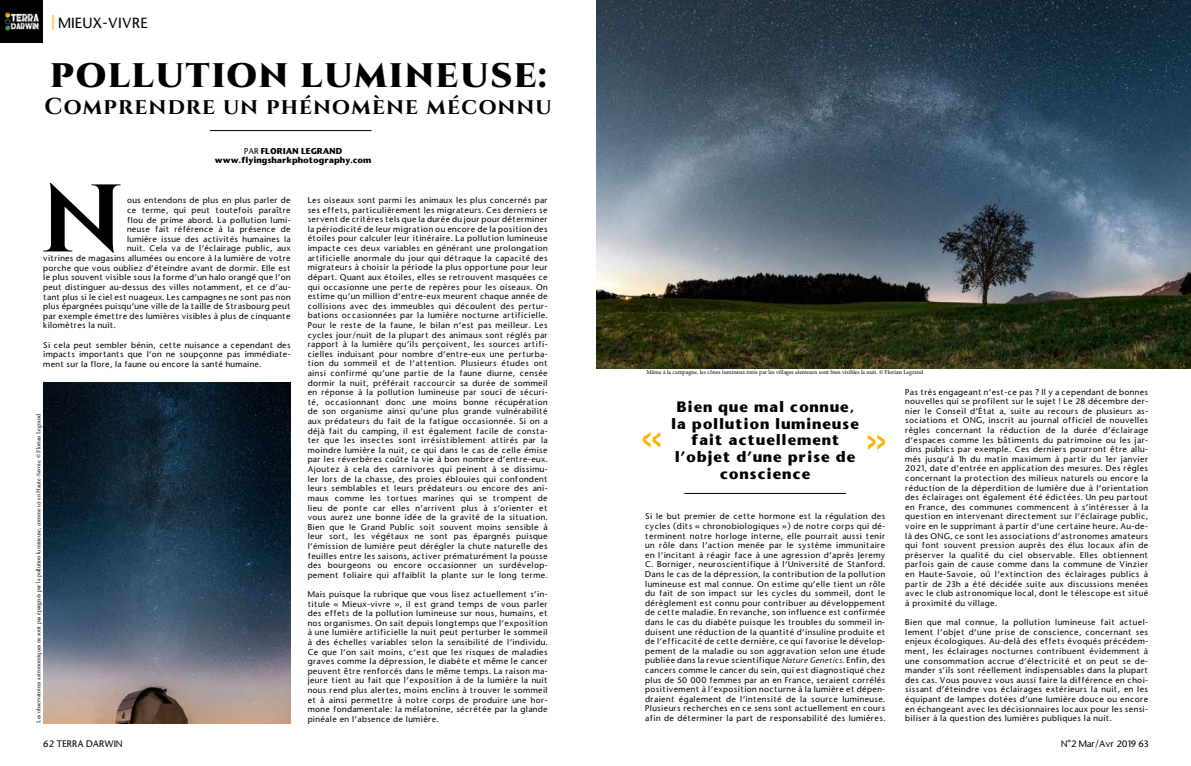
<style>
.page{position:relative;width:1191px;height:766px;background:#fff}
.page>*{position:absolute;margin:0;border:0;box-sizing:border-box;transform-origin:0 0}
.t1{font:700 95.7px "Cinzel";color:#000}
.t2{font:700 36px "Stone Sans";color:#fdb300}
.t3{font:700 35px "Stone Sans";color:#fdb300}
.t4{font:900 34px "Cinzel";letter-spacing:.05em;color:#000}
.t5{font:700 23px "Cinzel";letter-spacing:.05em;color:#000}
.t6{font:700 14px/16.8px "Stone Sans";letter-spacing:.05em;color:#000;text-align:center}
.t7{font:500 14px "Stone Sans";letter-spacing:.03em;color:#000}
.t8{font:500 9px "Stone Sans";color:#000}
.t9{font:500 8px/9.6px "Stone Sans";letter-spacing:.04em;color:#000;text-align:justify}
.t10{font:700 8px/9.6px "Stone Sans";color:#000;text-align:center}
.t11{font:6px "Minion Pro";color:#000}
.s1{font-size:15px;color:#fdb300}
.s2{font-weight:500}
.s3{font-style:italic}
</style>
<div class="page">
<img style="left:596px;top:0;width:595px;height:368px">
<hr style="left:210px;top:130px;width:161px;height:1px;background:#000">
<hr style="left:684px;top:493px;width:162px;height:1px;background:#000">
<img style="left:43px;top:383px;width:247px;height:340px">
<div style="left:0;top:0;width:43px;height:43px;background:#000"></div>
<img style="left:4px;top:12px;width:34px;height:18px">
<h3 class="t7" style="left:52px;top:14px;width:98px"><span class="s1">|</span> MIEUX-VIVRE</h3>
<h3 class="t4" style="left:50px;top:54px;width:498px">POLLUTION LUMINEUSE:</h3>
<h3 class="t5" style="left:45px;top:93px;width:508px">Comprendre un phénomène méconnu</h3>
<p class="t10" style="left:215px;top:146px;width:158px"><span class="s2">PAR</span> FLORIAN LEGRAND www.flyingsharkphotography.com</p>
<h1 class="t1" style="left:40px;top:161px;width:84px">N</h1>
<p class="t9" style="left:127px;top:196px;width:165px">ous entendons de plus en plus parler de</p>
<p class="t9" style="left:127px;top:205px;width:165px">ce terme, qui peut toutefois paraître</p>
<p class="t9" style="left:127px;top:215px;width:165px">flou de prime abord. La pollution lumi-</p>
<p class="t9" style="left:127px;top:224px;width:165px">neuse fait référence à la présence de</p>
<p class="t9" style="left:127px;top:234px;width:165px">lumière issue des activités humaines la</p>
<p class="t9" style="left:127px;top:244px;width:165px">nuit. Cela va de l’éclairage public, aux</p>
<p class="t9" style="left:43px;top:253px;width:249px">vitrines de magasins allumées ou encore à la lumière de votre</p>
<p class="t9" style="left:43px;top:263px;width:249px">porche que vous oubliez d’éteindre avant de dormir. Elle est</p>
<p class="t9" style="left:43px;top:272px;width:249px">le plus souvent visible sous la forme d’un halo orangé que l’on</p>
<p class="t9" style="left:43px;top:282px;width:249px">peut distinguer au-dessus des villes notamment, et ce d’au-</p>
<p class="t9" style="left:43px;top:292px;width:249px">tant plus si le ciel est nuageux. Les campagnes ne sont pas non</p>
<p class="t9" style="left:43px;top:301px;width:249px">plus épargnées puisqu’une ville de la taille de Strasbourg peut</p>
<p class="t9" style="left:43px;top:311px;width:249px">par exemple émettre des lumières visibles à plus de cinquante</p>
<p class="t9" style="left:43px;top:320px;width:74px">kilomètres la nuit.</p>
<p class="t9" style="left:43px;top:340px;width:249px">Si cela peut sembler bénin, cette nuisance a cependant des impacts importants que l’on ne soupçonne pas immédiate&shy;ment sur la flore, la faune ou encore la santé humaine.</p>
<p class="t11" style="left:35px;top:722px;width:310px;rotate:-90deg">Les observatoires astronomiques ne sont pas épargnés par la pollution lumineuse, comme ici en Haute-Savoie. © Florian Legrand</p>
<p class="t9" style="left:308px;top:195px;width:241px">Les oiseaux sont parmi les animaux les plus concernés par ses effets, particulièrement les migrateurs. Ces derniers se servent de critères tels que la durée du jour pour déterminer la périodicité de leur migration ou encore de la position des étoiles pour calculer leur itinéraire. La pollution lumineuse impacte ces deux variables en générant une prolongation artificielle anormale du jour qui détraque la capacité des migrateurs à choisir la période la plus opportune pour leur départ. Quant aux étoiles, elles se retrouvent masquées ce qui occasionne une perte de repères pour les oiseaux. On estime qu’un million d’entre-eux meurent chaque année de collisions avec des immeubles qui découlent des pertur&shy;bations occasionnées par la lumière nocturne artificielle.<br>Pour le reste de la faune, le bilan n’est pas meilleur. Les cycles jour/nuit de la plupart des animaux sont réglés par rapport à la lumière qu’ils perçoivent, les sources artifi&shy;cielles induisant pour nombre d’entre-eux une perturba&shy;tion du sommeil et de l’attention. Plusieurs études ont ainsi confirmé qu’une partie de la faune diurne, censée dormir la nuit, préférait raccourcir sa durée de sommeil en réponse à la pollution lumineuse par souci de sécuri&shy;té, occasionnant donc une moins bonne récupération de son organisme ainsi qu’une plus grande vulnérabilité aux prédateurs du fait de la fatigue occasionnée. Si on a déjà fait du camping, il est également facile de consta&shy;ter que les insectes sont irrésistiblement attirés par la moindre lumière la nuit, ce qui dans le cas de celle émise par les réverbères coûte la vie à bon nombre d’entre-eux.<br>Ajoutez à cela des carnivores qui peinent à se dissimu&shy;ler lors de la chasse, des proies éblouies qui confondent leurs semblables et leurs prédateurs ou encore des ani&shy;maux comme les tortues marines qui se trompent de lieu de ponte car elles n’arrivent plus à s’orienter et vous aurez une bonne idée de la gravité de la situation.<br>Bien que le Grand Public soit souvent moins sensible à leur sort, les végétaux ne sont pas épargnés puisque l’émission de lumière peut dérégler la chute naturelle des feuilles entre les saisons, activer prématurément la pousse des bourgeons ou encore occasionner un surdévelop&shy;pement foliaire qui affaiblit la plante sur le long terme.</p>
<p class="t9" style="left:308px;top:589px;width:241px">Mais puisque la rubrique que vous lisez actuellement s’in&shy;titule « Mieux-vivre », il est grand temps de vous parler des effets de la pollution lumineuse sur nous, humains, et nos organismes. On sait depuis longtemps que l’exposition à une lumière artificielle la nuit peut perturber le sommeil à des échelles variables selon la sensibilité de l’individu.<br>Ce que l’on sait moins, c’est que les risques de maladies graves comme la dépression, le diabète et même le cancer peuvent être renforcés dans le même temps. La raison ma&shy;jeure tient au fait que l’exposition à de la lumière la nuit nous rend plus alertes, moins enclins à trouver le sommeil et à ainsi permettre à notre corps de produire une hor&shy;mone fondamentale: la mélatonine, sécrétée par la glande pinéale en l’absence de lumière.</p>
<p class="t11" style="left:646px;top:368px;width:278px">Même à la campagne, les cônes lumineux émis par les villages alentours sont bien visibles la nuit. © Florian Legrand</p>
<h2 class="t2" style="left:641px;top:414px;width:22px">«</h2>
<h3 class="t6" style="left:671px;top:398px;width:190px">Bien que mal connue, la pollution lumineuse fait actuellement l’objet d’une prise de conscience</h3>
<h3 class="t3" style="left:866px;top:417px;width:22px">»</h3>
<p class="t9" style="left:645px;top:511px;width:241px">Si le but premier de cette hormone est la régulation des cycles (dits « chronobiologiques ») de notre corps qui dé&shy;terminent notre horloge interne, elle pourrait aussi tenir un rôle dans l’action menée par le système immunitaire en l’incitant à réagir face à une agression d’après Jeremy C. Borniger, neuroscientifique à l’Université de Stanford.<br>Dans le cas de la dépression, la contribution de la pollution lumineuse est mal connue. On estime qu’elle tient un rôle du fait de son impact sur les cycles du sommeil, dont le dérèglement est connu pour contribuer au développement de cette maladie. En revanche, son influence est confirmée dans le cas du diabète puisque les troubles du sommeil in&shy;duisent une réduction de la quantité d’insuline produite et de l’efficacité de cette dernière, ce qui favorise le dévelop&shy;pement de la maladie ou son aggravation selon une étude publiée dans la revue scientifique <span class="s3">Nature Genetics</span>. Enfin, des cancers comme le cancer du sein, qui est diagnostiqué chez plus de 50 000 femmes par an en France, seraient corrélés positivement à l’exposition nocturne à la lumière et dépen&shy;draient également de l’intensité de la source lumineuse.<br>Plusieurs recherches en ce sens sont actuellement en cours afin de déterminer la part de responsabilité des lumières.</p>
<p class="t9" style="left:905px;top:387px;width:244px">Pas très engageant n’est-ce pas ? Il y a cependant de bonnes nouvelles qui se profilent sur le sujet ! Le 28 décembre der&shy;nier le Conseil d’État a, suite au recours de plusieurs as&shy;sociations et ONG, inscrit au journal officiel de nouvelles règles concernant la réduction de la durée d’éclairage d’espaces comme les bâtiments du patrimoine ou les jar&shy;dins publics par exemple. Ces derniers pourront être allu&shy;més jusqu’à 1h du matin maximum à partir du 1er janvier 2021, date d’entrée en application des mesures. Des règles concernant la protection des milieux naturels ou encore la réduction de la déperdition de lumière due à l’orientation des éclairages ont également été édictées. Un peu partout en France, des communes commencent à s’intéresser à la question en intervenant directement sur l’éclairage public, voire en le supprimant à partir d’une certaine heure. Au-de&shy;là des ONG, ce sont les associations d’astronomes amateurs qui font souvent pression auprès des élus locaux afin de préserver la qualité du ciel observable. Elles obtiennent parfois gain de cause comme dans la commune de Vinzier en Haute-Savoie, où l’extinction des éclairages publics à partir de 23h a été décidée suite aux discussions menées avec le club astronomique local, dont le télescope est situé à proximité du village.</p>
<p class="t9" style="left:905px;top:617px;width:244px">Bien que mal connue, la pollution lumineuse fait actuel&shy;lement l’objet d’une prise de conscience, concernant ses enjeux écologiques. Au-delà des effets évoqués précédem&shy;ment, les éclairages nocturnes contribuent évidemment à une consommation accrue d’électricité et on peut se de&shy;mander s’ils sont réellement indispensables dans la plupart des cas. Vous pouvez vous aussi faire la différence en choi&shy;sissant d’éteindre vos éclairages extérieurs la nuit, en les équipant de lampes dotées d’une lumière douce ou encore en échangeant avec les décisionnaires locaux pour les sensi&shy;biliser à la question des lumières publiques la nuit.</p>
<p class="t8" style="left:43px;top:737px;width:80px">62 TERRA DARWIN</p>
<p class="t8" style="left:1061px;top:737px;width:89px">N°2 Mar/Avr 2019 63</p>
</div>
